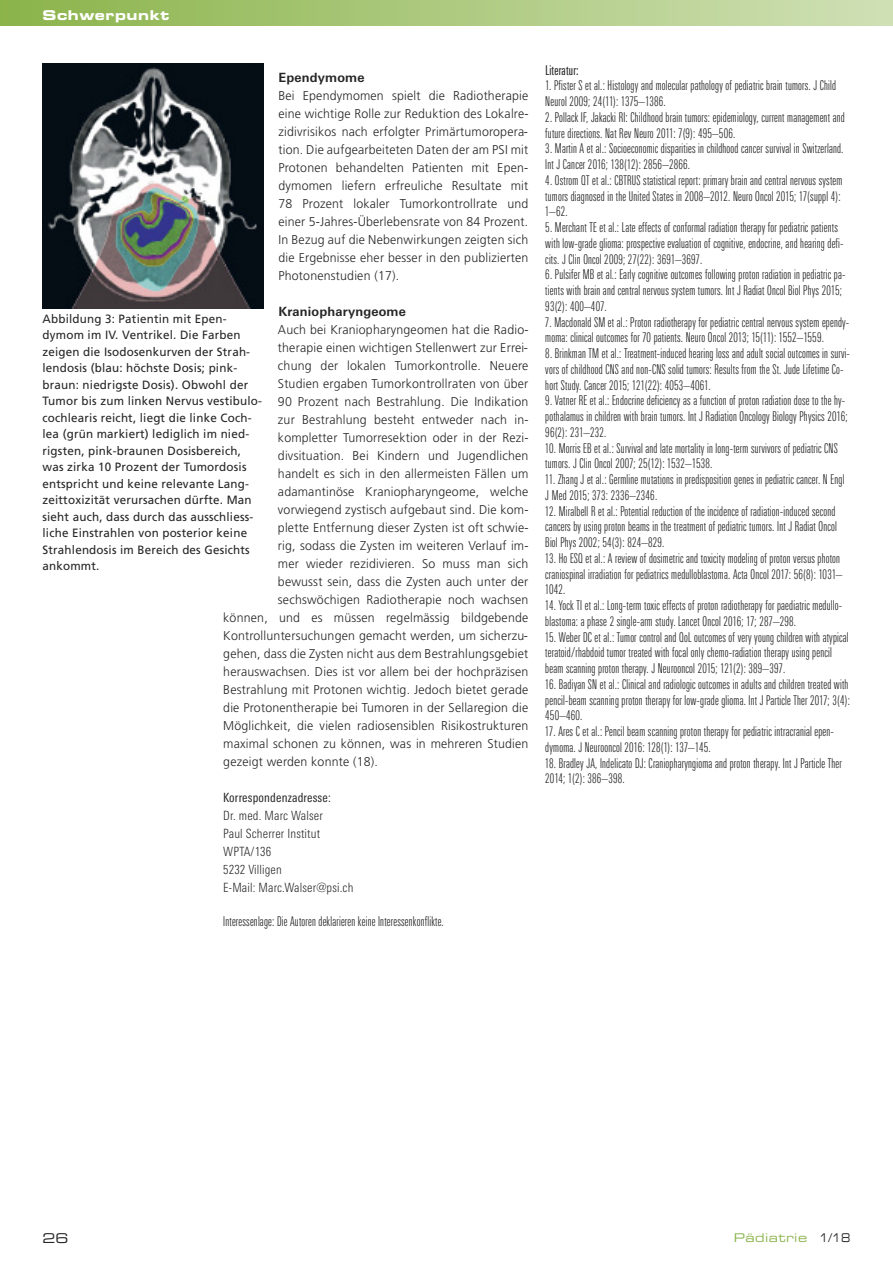
<style>
.page{position:relative;width:893px;height:1263px;background:#fff}
.page>*{position:absolute;margin:0;border:0;box-sizing:border-box;transform-origin:0 0}
.t1{font:300 13.5px/15.8px "Linotype Univers Comp";letter-spacing:.015em;color:#272627}
.t2{font:13.5px "Eurostile Bold Extended Two";letter-spacing:.04em;color:#fff}
.t3{font:13.5px "Linotype Univers Comp";letter-spacing:.02em;color:#272627}
.t4{font:13.5px "Eurostile Extended Two";color:#272627}
.t5{font:300 12.75px/18px "Frutiger";letter-spacing:.015em;color:#272627;text-align:justify}
.t6{font:300 condensed 12.75px/18px "Linotype Univers";letter-spacing:.01em;color:#272627}
.t7{font:700 12.75px "Linotype Univers Basic";letter-spacing:.02em;color:#272627}
.t8{font:condensed 12.75px "Linotype Univers";letter-spacing:.015em;color:#272627}
.t9{font:12px/16.5px "Frutiger";letter-spacing:.015em;color:#272627}
.t10{font:12px "Eurostile Extended Two";letter-spacing:.04em;color:#8ab349}
.s1{color:#272627}
</style>
<div class="page">
<div style="left:0;top:0;width:893px;height:26px;background:linear-gradient(to right,#8bb44b,#d0e0b5)"></div>
<img style="left:43px;top:64px;width:220px;height:244px">
<p class="t2" style="left:43px;top:11px;width:128px">Schwerpunkt</p>
<p class="t7" style="left:278px;top:73px;width:88px">Ependymome</p>
<p class="t5" style="left:278px;top:87px;width:252px">Bei Ependymomen spielt die Radiotherapie eine wichtige Rolle zur Reduktion des Lokalre&shy;zidivrisikos nach erfolgter Primärtumoropera&shy;tion. Die aufgearbeiteten Daten der am PSI mit Protonen behandelten Patienten mit Epen&shy;dymomen liefern erfreuliche Resultate mit 78 Prozent lokaler Tumorkontrollrate und einer 5-Jahres-Überlebensrate von 84 Prozent.<br>In Bezug auf die Nebenwirkungen zeigten sich die Ergebnisse eher besser in den publizierten Photonenstudien (17).</p>
<p class="t7" style="left:278px;top:307px;width:129px">Kraniopharyngeome</p>
<p class="t5" style="left:278px;top:321px;width:252px">Auch bei Kraniopharyngeomen hat die Radio-</p>
<p class="t5" style="left:278px;top:339px;width:251px">therapie einen wichtigen Stellenwert zur Errei-</p>
<p class="t5" style="left:278px;top:357px;width:252px">chung der lokalen Tumorkontrolle. Neuere</p>
<p class="t5" style="left:278px;top:375px;width:252px">Studien ergaben Tumorkontrollraten von über</p>
<p class="t5" style="left:278px;top:393px;width:252px">90 Prozent nach Bestrahlung. Die Indikation</p>
<p class="t5" style="left:278px;top:411px;width:252px">zur Bestrahlung besteht entweder nach in-</p>
<p class="t5" style="left:278px;top:429px;width:252px">kompletter Tumorresektion oder in der Rezi-</p>
<p class="t5" style="left:278px;top:447px;width:252px">divsituation. Bei Kindern und Jugendlichen</p>
<p class="t5" style="left:278px;top:465px;width:252px">handelt es sich in den allermeisten Fällen um</p>
<p class="t5" style="left:278px;top:483px;width:252px">adamantinöse Kraniopharyngeome, welche</p>
<p class="t5" style="left:278px;top:501px;width:252px">vorwiegend zystisch aufgebaut sind. Die kom-</p>
<p class="t5" style="left:278px;top:519px;width:252px">plette Entfernung dieser Zysten ist oft schwie-</p>
<p class="t5" style="left:278px;top:537px;width:252px">rig, sodass die Zysten im weiteren Verlauf im-</p>
<p class="t5" style="left:278px;top:555px;width:252px">mer wieder rezidivieren. So muss man sich</p>
<p class="t5" style="left:278px;top:573px;width:252px">bewusst sein, dass die Zysten auch unter der</p>
<p class="t5" style="left:278px;top:591px;width:252px">sechswöchigen Radiotherapie noch wachsen</p>
<p class="t5" style="left:223px;top:609px;width:307px">können, und es müssen regelmässig bildgebende</p>
<p class="t5" style="left:223px;top:627px;width:306px">Kontrolluntersuchungen gemacht werden, um sicherzu-</p>
<p class="t5" style="left:223px;top:645px;width:307px">gehen, dass die Zysten nicht aus dem Bestrahlungsgebiet</p>
<p class="t5" style="left:223px;top:663px;width:307px">herauswachsen. Dies ist vor allem bei der hochpräzisen</p>
<p class="t5" style="left:223px;top:681px;width:307px">Bestrahlung mit Protonen wichtig. Jedoch bietet gerade</p>
<p class="t5" style="left:223px;top:699px;width:307px">die Protonentherapie bei Tumoren in der Sellaregion die</p>
<p class="t5" style="left:223px;top:717px;width:307px">Möglichkeit, die vielen radiosensiblen Risikostrukturen</p>
<p class="t5" style="left:223px;top:735px;width:307px">maximal schonen zu können, was in mehreren Studien</p>
<p class="t5" style="left:223px;top:753px;width:156px">gezeigt werden konnte (18).</p>
<p class="t8" style="left:223px;top:793px;width:109px">Korrespondenzadresse:</p>
<p class="t6" style="left:223px;top:807px;width:132px">Dr. med. Marc Walser<br>Paul Scherrer Institut<br>WPTA/136<br>5232 Villigen<br>E-Mail: Marc.Walser@psi.ch</p>
<p class="t1" style="left:223px;top:914px;width:222px">Interessenlage: Die Autoren deklarieren keine Interessenkonflikte.</p>
<p class="t9" style="left:43px;top:311px;width:221px">Abbildung 3: Patientin mit Epen&shy;dymom im IV. Ventrikel. Die Farben zeigen die Isodosenkurven der Strah&shy;lendosis (blau: höchste Dosis; pink&shy;braun: niedrigste Dosis). Obwohl der Tumor bis zum linken Nervus vestibulo&shy;cochlearis reicht, liegt die linke Coch&shy;lea (grün markiert) lediglich im nied&shy;rigsten, pink-braunen Dosisbereich, was zirka 10 Prozent der Tumordosis entspricht und keine relevante Lang&shy;zeittoxizität verursachen dürfte. Man sieht auch, dass durch das ausschliess&shy;liche Einstrahlen von posterior keine Strahlendosis im Bereich des Gesichts ankommt.</p>
<p class="t3" style="left:545px;top:65px;width:35px">Literatur:</p>
<p class="t1" style="left:545px;top:79px;width:292px">1. Pfister S et al.: Histology and molecular pathology of pediatric brain tumors. J Child<br>Neurol 2009; 24(11): 1375–1386.</p>
<p class="t1" style="left:545px;top:110px;width:301px">2. Pollack IF, Jakacki RI: Childhood brain tumors: epidemiology, current management and future directions. Nat Rev Neuro 2011: 7(9): 495–506.</p>
<p class="t1" style="left:545px;top:142px;width:300px">3. Martin A et al.: Socioeconomic disparities in childhood cancer survival in Switzerland.<br>Int J Cancer 2016; 138(12): 2856–2866.</p>
<p class="t1" style="left:545px;top:173px;width:299px">4. Ostrom QT et al.: CBTRUS statistical report: primary brain and central nervous system tumors diagnosed in the United States in 2008–2012. Neuro Oncol 2015; 17(suppl 4):<br>1–62.</p>
<p class="t1" style="left:545px;top:221px;width:300px">5. Merchant TE et al.: Late effects of conformal radiation therapy for pediatric patients with low-grade glioma: prospective evaluation of cognitive, endocrine, and hearing defi&shy;cits. J Clin Oncol 2009; 27(22): 3691–3697.</p>
<p class="t1" style="left:545px;top:268px;width:302px">6. Pulsifer MB et al.: Early cognitive outcomes following proton radiation in pediatric pa&shy;tients with brain and central nervous system tumors. Int J Radiat Oncol Biol Phys 2015;<br>93(2): 400–407.</p>
<p class="t1" style="left:545px;top:315px;width:306px">7. Macdonald SM et al.: Proton radiotherapy for pediatric central nervous system ependy&shy;moma: clinical outcomes for 70 patients. Neuro Oncol 2013; 15(11): 1552–1559.</p>
<p class="t1" style="left:545px;top:347px;width:306px">8. Brinkman TM et al.: Treatment-induced hearing loss and adult social outcomes in survi&shy;vors of childhood CNS and non-CNS solid tumors: Results from the St. Jude Lifetime Co&shy;hort Study. Cancer 2015; 121(22): 4053–4061.</p>
<p class="t1" style="left:545px;top:394px;width:304px">9. Vatner RE et al.: Endocrine deficiency as a function of proton radiation dose to the hy&shy;pothalamus in children with brain tumors. Int J Radiation Oncology Biology Physics 2016;<br>96(2): 231–232.</p>
<p class="t1" style="left:545px;top:441px;width:294px">10. Morris EB et al.: Survival and late mortality in long-term survivors of pediatric CNS tumors. J Clin Oncol 2007; 25(12): 1532–1538.</p>
<p class="t1" style="left:545px;top:473px;width:301px">11. Zhang J et al.: Germline mutations in predisposition genes in pediatric cancer. N Engl<br>J Med 2015; 373: 2336–2346.</p>
<p class="t1" style="left:545px;top:504px;width:293px;text-align:justify">12. Miralbell R et al.: Potential reduction of the incidence of radiation-induced second cancers by using proton beams in the treatment of pediatric tumors. Int J Radiat Oncol Biol Phys 2002; 54(3): 824–829.</p>
<p class="t1" style="left:545px;top:551px;width:299px">13. Ho ESQ et al.: A review of dosimetric and toxicity modeling of proton versus photon craniospinal irradiation for pediatrics medulloblastoma. Acta Oncol 2017: 56(8): 1031–<br>1042.</p>
<p class="t1" style="left:545px;top:599px;width:298px">14. Yock TI et al.: Long-term toxic effects of proton radiotherapy for paediatric medullo&shy;blastoma: a phase 2 single-arm study. Lancet Oncol 2016; 17; 287–298.</p>
<p class="t1" style="left:545px;top:630px;width:305px">15. Weber DC et al.: Tumor control and QoL outcomes of very young children with atypical teratoid/rhabdoid tumor treated with focal only chemo-radiation therapy using pencil beam scanning proton therapy. J Neurooncol 2015; 121(2): 389–397.</p>
<p class="t1" style="left:545px;top:677px;width:306px;text-align:justify">16. Badiyan SN et al.: Clinical and radiologic outcomes in adults and children treated with pencil-beam scanning proton therapy for low-grade glioma. Int J Particle Ther 2017; 3(4):<br>450–460.</p>
<p class="t1" style="left:545px;top:725px;width:290px">17. Ares C et al.: Pencil beam scanning proton therapy for pediatric intracranial epen&shy;dymoma. J Neurooncol 2016: 128(1): 137–145.</p>
<p class="t1" style="left:545px;top:756px;width:298px">18. Bradley JA, Indelicato DJ: Craniopharyngioma and proton therapy. Int J Particle Ther<br>2014; 1(2): 386–398.</p>
<p class="t4" style="left:43px;top:1233px;width:28px">26</p>
<p class="t10" style="left:734px;top:1233px;width:118px">Pädiatrie <span class="s1">1/18</span></p>
</div>
